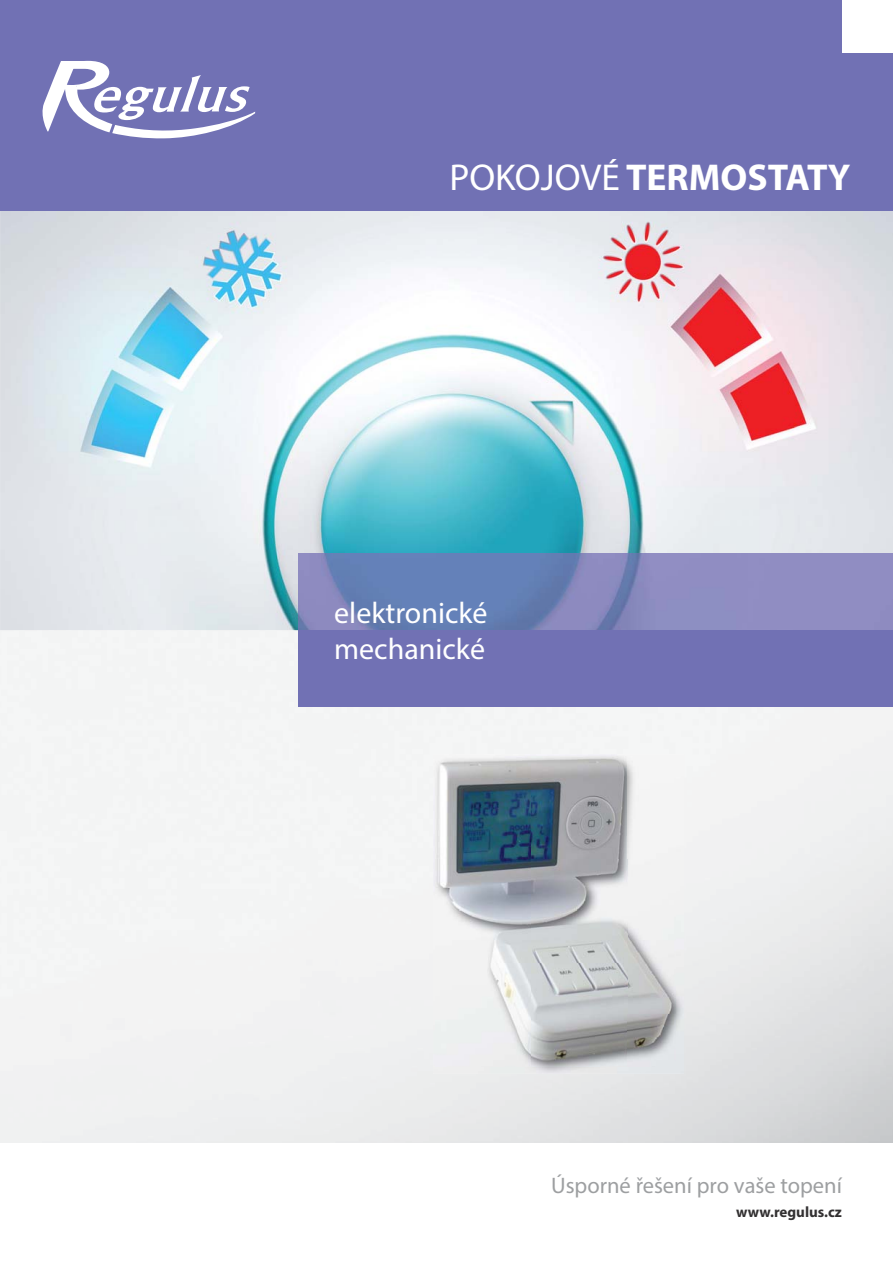
<style>
.page{position:relative;width:893px;height:1263px;background:#fff}
.page>*{position:absolute;margin:0;border:0;box-sizing:border-box;transform-origin:0 0}
.t1{font:700 37.5px "Myriad Pro";color:#fff}
.t2{font:30px/36px "Myriad Pro";color:#fff}
.t3{font:22.5px "Myriad Pro";color:#9d9fa1}
.t4{font:700 15px "Myriad Pro";color:#323031}
.s1{font-weight:400}
</style>
<div class="page">
<img style="left:0;top:210px;width:893px;height:420px">
<div style="left:0;top:0;width:893px;height:210px;background:#7171b4"></div>
<div style="left:843px;top:0;width:50px;height:53px;background:#fff"></div>
<svg style="left:42px;top:61px;width:213px;height:78px"></svg>
<img style="left:433px;top:754px;width:251px;height:320px">
<img style="left:435px;top:756px;width:241px;height:310px">
<img style="left:298px;top:553px;width:595px;height:77px">
<div style="left:298px;top:630px;width:595px;height:76px;background:#7171b4"></div>
<p class="t1" style="left:449px;top:164px;width:402px"><span class="s1">POKOJOVÉ</span> TERMOSTATY</p>
<p class="t2" style="left:334px;top:598px;width:155px">elektronické mechanické</p>
<p class="t3" style="left:551px;top:1177px;width:292px">Úsporné řešení pro vaše topení</p>
<p class="t4" style="left:736px;top:1206px;width:107px">www.regulus.cz</p>
</div>
